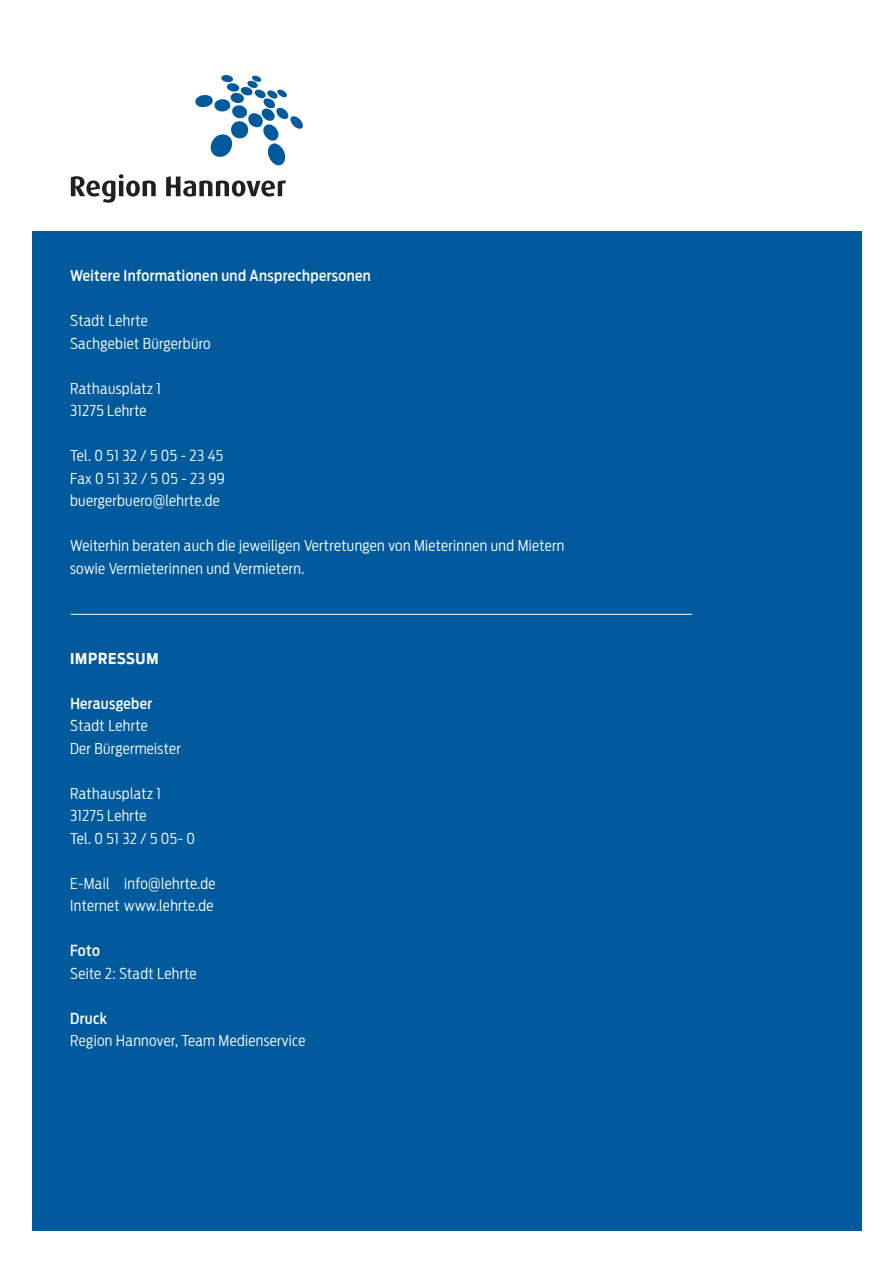
<style>
.page{position:relative;width:893px;height:1263px;background:#fff}
.page>*{position:absolute;margin:0;border:0;box-sizing:border-box;transform-origin:0 0}
.t1{font:300 15px/22.5px "Antenna Cond";letter-spacing:.025em;color:#fff}
.t2{font:500 15px "Antenna Cond";letter-spacing:.025em;color:#fff}
.t3{font:700 15px "Antenna Cond";letter-spacing:.05em;color:#fff}
</style>
<div class="page">
<div style="left:32px;top:231px;width:829px;height:999px;background:#005a9c"></div>
<svg style="left:71px;top:174px;width:85px;height:29px"></svg>
<svg style="left:166px;top:176px;width:120px;height:21px"></svg>
<svg style="left:195px;top:75px;width:108px;height:90px"></svg>
<p class="t2" style="left:70px;top:267px;width:302px">Weitere Informationen und Ansprechpersonen</p>
<p class="t1" style="left:70px;top:309px;width:142px">Stadt Lehrte<br>Sachgebiet Bürgerbüro</p>
<p class="t1" style="left:70px;top:377px;width:92px">Rathausplatz 1<br>31275 Lehrte</p>
<p class="t1" style="left:70px;top:444px;width:156px;text-align:justify">Tel. 0 51 32 / 5 05 - 23 45<br>Fax 0 51 32 / 5 05 - 23 99 buergerbuero@lehrte.de</p>
<p class="t1" style="left:70px;top:534px;width:496px">Weiterhin beraten auch die jeweiligen Vertretungen von Mieterinnen und Mietern sowie Vermieterinnen und Vermietern.</p>
<p class="t1" style="left:70px;top:602px;width:624px">–––––––––––––––––––––––––––––––––––––––––––––––––––––––––––––––––––––––––––––––––––––––––––</p>
<p class="t3" style="left:70px;top:649px;width:90px">IMPRESSUM</p>
<p class="t2" style="left:70px;top:694px;width:84px">Herausgeber</p>
<p class="t1" style="left:70px;top:714px;width:112px">Stadt Lehrte<br>Der Bürgermeister</p>
<p class="t1" style="left:70px;top:782px;width:126px">Rathausplatz 1<br>31275 Lehrte<br>Tel. 0 51 32 / 5 05- 0</p>
<p class="t1" style="left:70px;top:872px;width:147px">E-Mail info@lehrte.de<br>Internet www.lehrte.de</p>
<p class="t2" style="left:70px;top:942px;width:31px">Foto</p>
<p class="t1" style="left:70px;top:962px;width:128px">Seite 2: Stadt Lehrte</p>
<p class="t2" style="left:70px;top:1009px;width:38px">Druck</p>
<p class="t1" style="left:70px;top:1029px;width:237px">Region Hannover, Team Medienservice</p>
</div>
